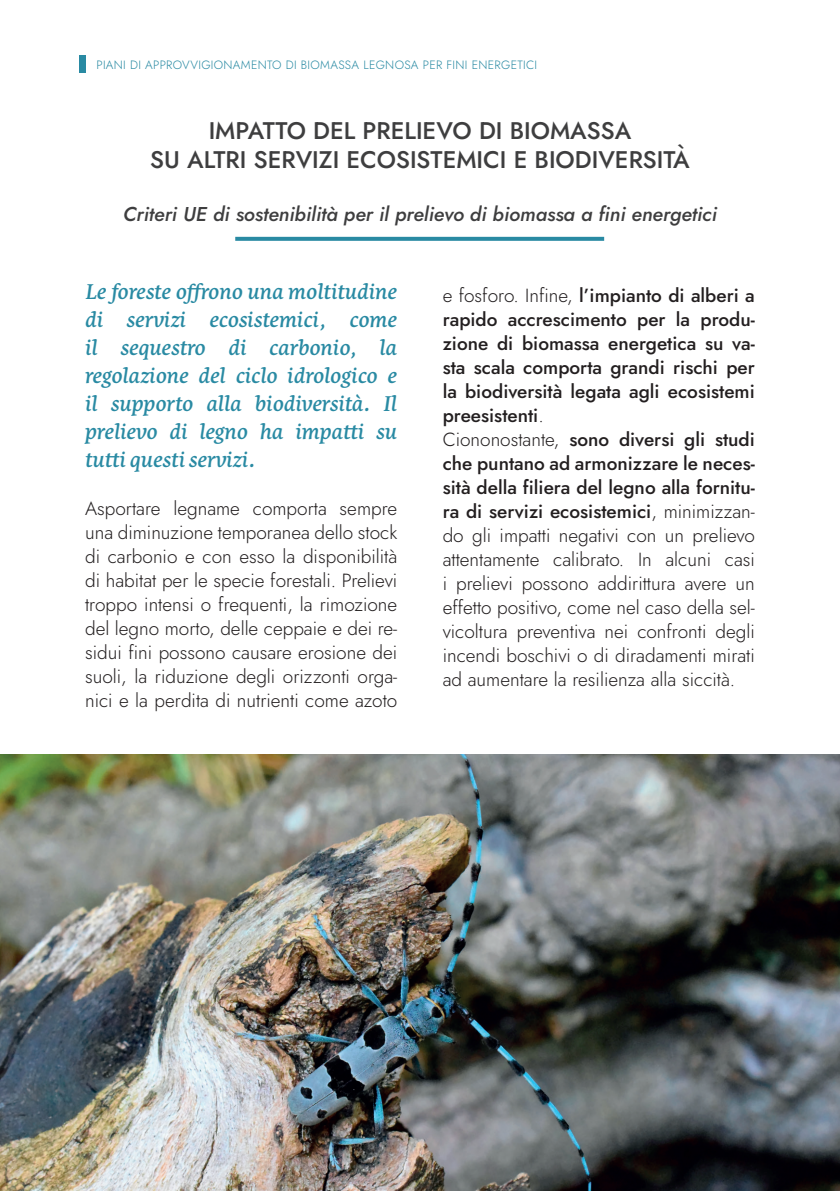
<style>
.page{position:relative;width:840px;height:1191px;background:#fff}
.page>*{position:absolute;margin:0;border:0;box-sizing:border-box;transform-origin:0 0}
.t1{font:28px/28px "Nassim Latn Me It";letter-spacing:-.01em;color:#298aa3;text-align:justify}
.t2{font:500 24px "Jost";color:#3e3e3f}
.t3{font:italic 500 20px "Jost";color:#3e3e3f}
.t4{font:300 19px/24px "Jost";color:#231f20;text-align:justify}
.t5{font:500 19px/24px "Jost";color:#231f20;text-align:justify}
.t6{font:300 12px "Jost";letter-spacing:.025em;color:#298aa3}
.s1{font-weight:300}
.s2{font-weight:500}
</style>
<div class="page">
<svg style="left:235px;top:237px;width:368px;height:4px"></svg>
<div style="left:79px;top:55px;width:6px;height:18px;background:#298aa3"></div>
<img style="left:0;top:754px;width:839px;height:437px">
<p class="t6" style="left:96px;top:56px;width:442px">PIANI DI APPROVVIGIONAMENTO DI BIOMASSA LEGNOSA PER FINI ENERGETICI</p>
<p class="t2" style="left:208px;top:114px;width:424px">IMPATTO DEL PRELIEVO DI BIOMASSA</p>
<p class="t2" style="left:150px;top:143px;width:540px">SU ALTRI SERVIZI ECOSISTEMICI E BIODIVERSITÀ</p>
<p class="t3" style="left:123px;top:200px;width:595px">Criteri UE di sostenibilità per il prelievo di biomassa a fini energetici</p>
<p class="t1" style="left:85px;top:275px;width:313px">Le foreste offrono una moltitudine di servizi ecosistemici, come il sequestro di carbonio, la regolazione del ciclo idrologico e il supporto alla biodiversità. Il prelievo di legno ha impatti su tutti questi servizi.</p>
<p class="t4" style="left:85px;top:496px;width:313px">Asportare legname comporta sempre una diminuzione temporanea dello stock di carbonio e con esso la disponibilità di habitat per le specie forestali. Prelievi troppo intensi o frequenti, la rimozione del legno morto, delle ceppaie e dei re&shy;sidui fini possono causare erosione dei suoli, la riduzione degli orizzonti orga&shy;nici e la perdita di nutrienti come azoto</p>
<p class="t5" style="left:442px;top:284px;width:313px"><span class="s1">e fosforo. Infine,</span> l’impianto di alberi a rapido accrescimento per la produ&shy;zione di biomassa energetica su va&shy;sta scala comporta grandi rischi per la biodiversità legata agli ecosistemi preesistenti<span class="s1">.</span></p>
<p class="t4" style="left:442px;top:428px;width:313px">Ciononostante, <span class="s2">sono diversi gli studi che puntano ad armonizzare le neces&shy;sità della filiera del legno alla fornitu&shy;ra di servizi ecosistemici</span>, minimizzan&shy;do gli impatti negativi con un prelievo attentamente calibrato. In alcuni casi i prelievi possono addirittura avere un effetto positivo, come nel caso della sel&shy;vicoltura preventiva nei confronti degli incendi boschivi o di diradamenti mirati ad aumentare la resilienza alla siccità.</p>
</div>
